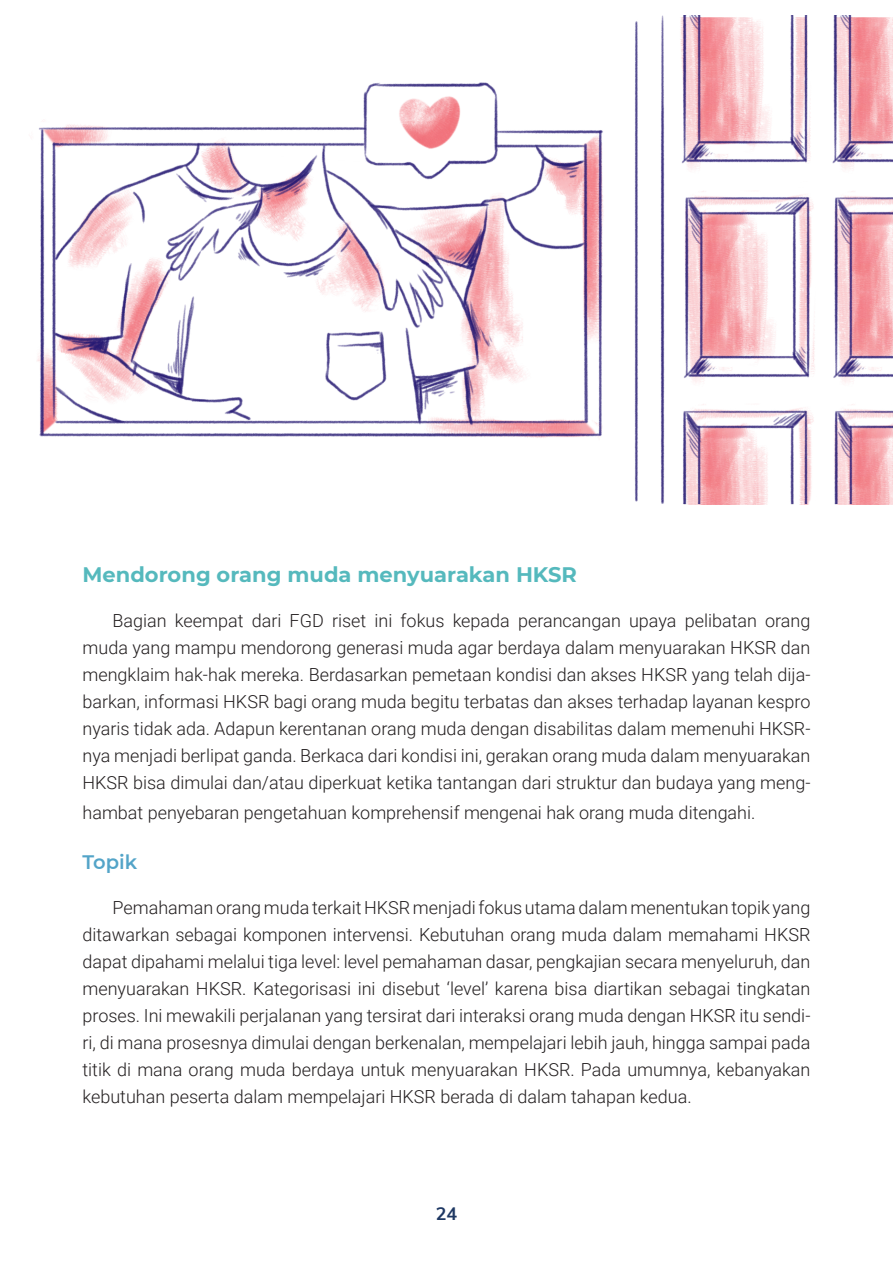
<style>
.page{position:relative;width:893px;height:1263px;background:#fff}
.page>*{position:absolute;margin:0;border:0;box-sizing:border-box;transform-origin:0 0}
.t1{font:700 21px "Montserrat";color:#55b9bd}
.t2{font:600 19.5px "Montserrat";color:#53a4c8}
.Body{font:300 18px/27px "Roboto";color:#231f20;text-align:justify}
.t3{font:700 18px "Nunito Sans";color:#1f3863}
</style>
<div class="page">
<img style="left:37px;top:82px;width:567px;height:356px">
<img style="left:634px;top:15px;width:259px;height:489px">
<h2 class="t1" style="left:82px;top:560px;width:496px">Mendorong orang muda menyuarakan HKSR</h2>
<p class="Body" style="left:82px;top:607px;width:729px;text-indent:30px">Bagian keempat dari FGD riset ini fokus kepada perancangan upaya pelibatan orang muda yang mampu mendorong generasi muda agar berdaya dalam menyuarakan HKSR dan mengklaim hak-hak mereka. Berdasarkan pemetaan kondisi dan akses HKSR yang telah dija&shy;barkan, informasi HKSR bagi orang muda begitu terbatas dan akses terhadap layanan kespro nyaris tidak ada. Adapun kerentanan orang muda dengan disabilitas dalam memenuhi HKSR&shy;nya menjadi berlipat ganda. Berkaca dari kondisi ini, gerakan orang muda dalam menyuarakan HKSR bisa dimulai dan/atau diperkuat ketika tantangan dari struktur dan budaya yang meng-</p>
<p class="Body" style="left:82px;top:798px;width:674px">hambat penyebaran pengetahuan komprehensif mengenai hak orang muda ditengahi.</p>
<h3 class="t2" style="left:82px;top:848px;width:56px">Topik</h3>
<p class="Body" style="left:82px;top:893px;width:729px;text-indent:30px">Pemahaman orang muda terkait HKSR menjadi fokus utama dalam menentukan topik yang ditawarkan sebagai komponen intervensi. Kebutuhan orang muda dalam memahami HKSR dapat dipahami melalui tiga level: level pemahaman dasar, pengkajian secara menyeluruh, dan menyuarakan HKSR. Kategorisasi ini disebut ‘level’ karena bisa diartikan sebagai tingkatan proses. Ini mewakili perjalanan yang tersirat dari interaksi orang muda dengan HKSR itu sendi&shy;ri, di mana prosesnya dimulai dengan berkenalan, mempelajari lebih jauh, hingga sampai pada titik di mana orang muda berdaya untuk menyuarakan HKSR. Pada umumnya, kebanyakan kebutuhan peserta dalam mempelajari HKSR berada di dalam tahapan kedua.</p>
<p class="t3" style="left:436px;top:1200px;width:23px">24</p>
</div>
